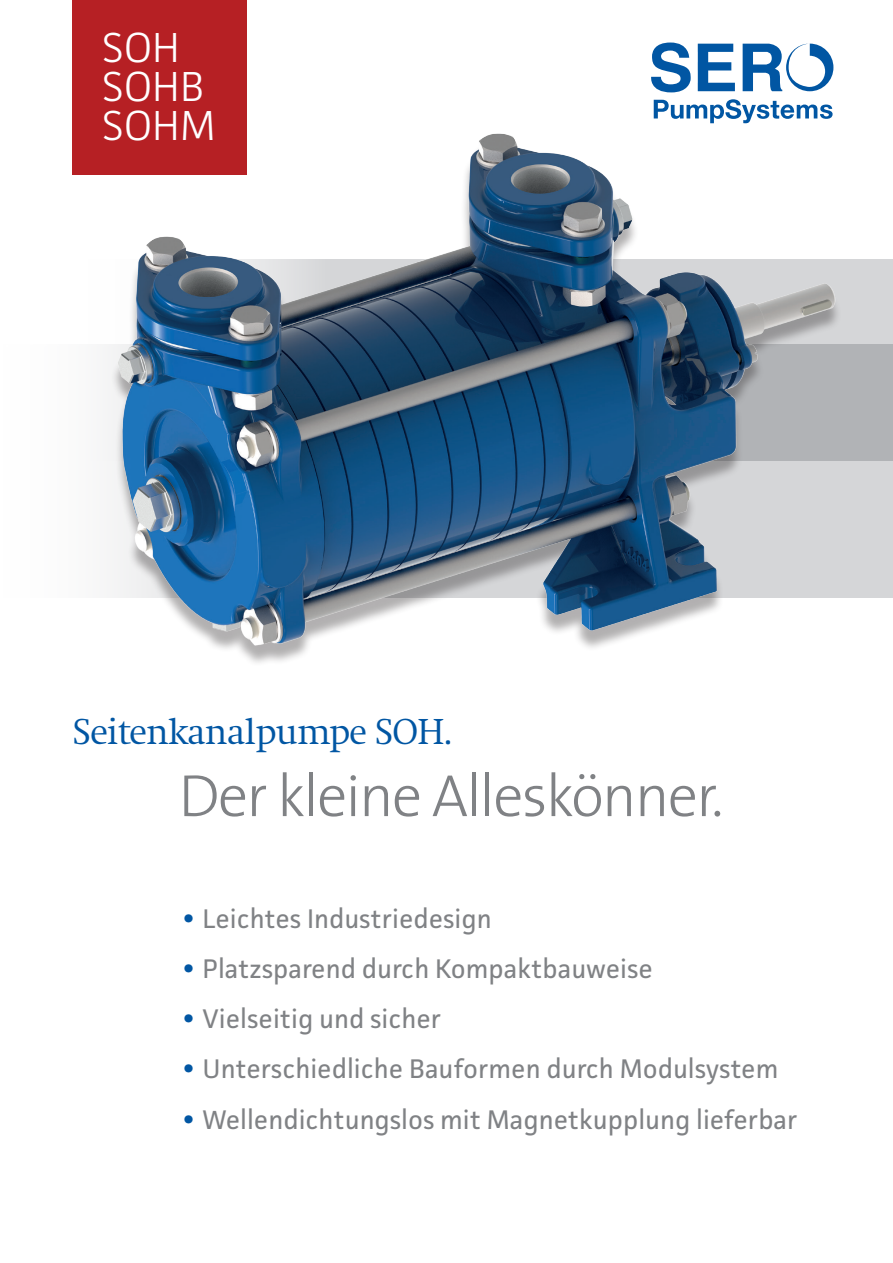
<style>
.page{position:relative;width:893px;height:1263px;background:#fff}
.page>*{position:absolute;margin:0;border:0;box-sizing:border-box;transform-origin:0 0}
.t1{font:300 60px "The Sans";letter-spacing:-.03em;color:#808285}
.t2{font:300 42px/39px "Facit";color:#fff}
.t3{font:300 37.5px "Swift EF";letter-spacing:-.03em;color:#0156a3}
.t4{font:27px "Facit";color:#808285}
.s1{font-weight:700;color:#0156a3}
</style>
<div class="page">
<svg style="left:698px;top:44px;width:37px;height:47px"></svg>
<svg style="left:743px;top:44px;width:90px;height:47px"></svg>
<svg style="left:651px;top:43px;width:40px;height:49px"></svg>
<svg style="left:654px;top:99px;width:179px;height:20px"></svg>
<div style="left:72px;top:0;width:175px;height:174px;background:#b62024"></div>
<div style="left:865px;top:461px;width:28px;height:136px;background:#d5d6d8"></div>
<svg style="left:865px;top:259px;width:28px;height:202px;background:#c0c1c4"></svg>
<img style="left:75px;top:119px;width:790px;height:544px">
<h2 class="t2" style="left:102px;top:27px;width:115px">SOH<br>SOHB<br>SOHM</h2>
<h3 class="t3" style="left:72px;top:712px;width:381px">Seitenkanalpumpe SOH.</h3>
<h1 class="t1" style="left:179px;top:746px;width:546px">Der kleine Alleskönner.</h1>
<p class="t4" style="left:183px;top:901px;width:310px"><span class="s1">•</span> Leichtes Industriedesign</p>
<p class="t4" style="left:183px;top:952px;width:471px"><span class="s1">•</span> Platzsparend durch Kompaktbauweise</p>
<p class="t4" style="left:183px;top:1002px;width:259px"><span class="s1">•</span> Vielseitig und sicher</p>
<p class="t4" style="left:183px;top:1052px;width:596px"><span class="s1">•</span> Unterschiedliche Bauformen durch Modulsystem</p>
<p class="t4" style="left:183px;top:1102px;width:616px"><span class="s1">•</span> Wellendichtungslos mit Magnetkupplung lieferbar</p>
</div>
